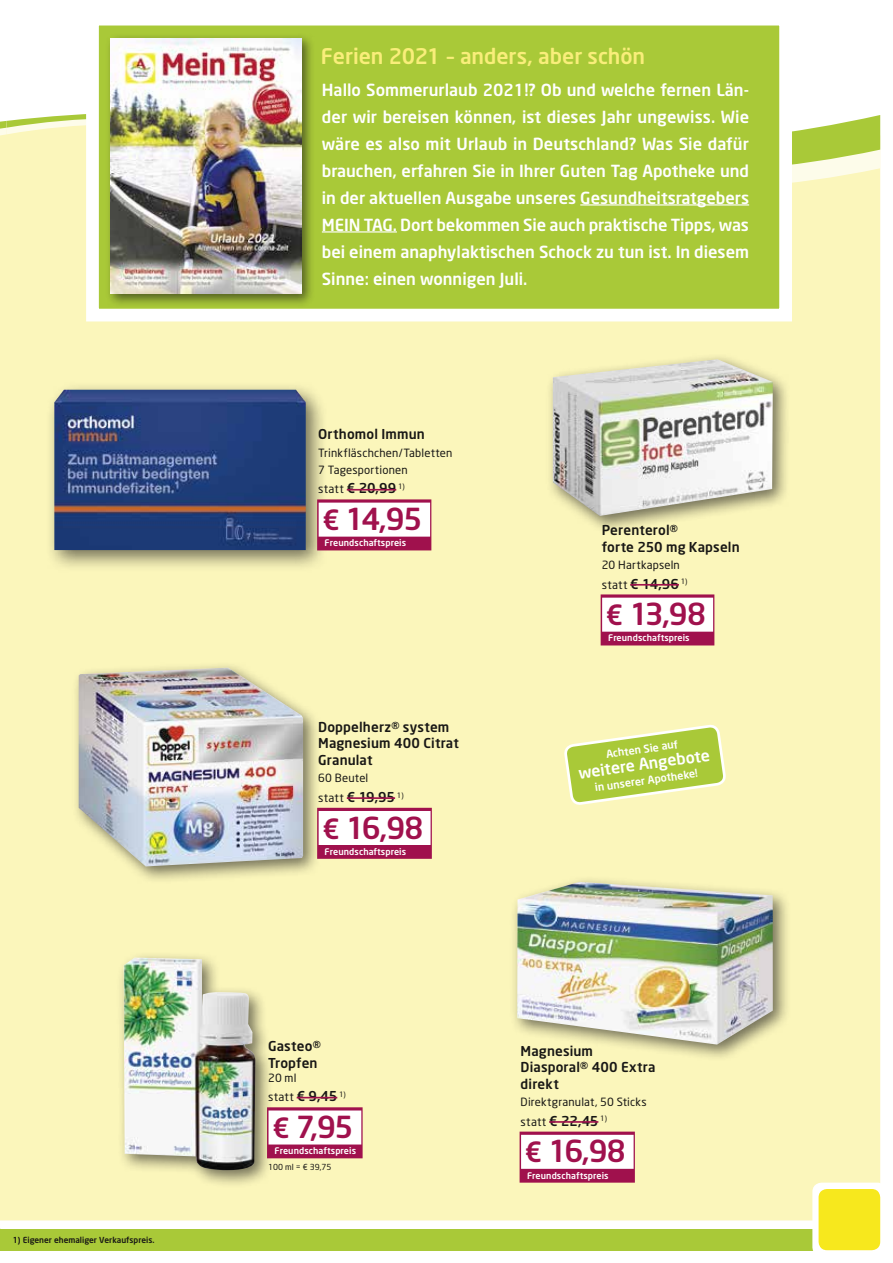
<style>
.page{position:relative;width:893px;height:1263px;background:#fff}
.page>*{position:absolute;margin:0;border:0;box-sizing:border-box;transform-origin:0 0}
._04_Angebotspreis{font:500 30px "Neo Sans";letter-spacing:-.045em;color:#a0114d}
.t1{font:500 21.3px "Neo Sans";letter-spacing:-.005em;color:#f9ee7a}
.t2{font:500 16.5px/27px "Neo Sans";color:#fff;text-align:justify}
.t3{font:500 15.75px "Neo Sans";color:#fff}
._01_Artikel{font:500 13.5px/16.5px "Neo Sans";letter-spacing:.01em;color:#181715}
._03_statt_Preis{font:500 13.5px "Neo Sans";letter-spacing:-.01em;color:#181715}
._03_statt_Preis-2{font:11.55px "Neo Sans";letter-spacing:.025em;color:#181715}
._02_Text{font:11.25px "Neo Sans";letter-spacing:.015em;color:#181715}
._01_Artikel-2{font:11.25px "Neo Sans";color:#181715}
.t4{font:500 10.65px "Neo Sans";color:#fff}
._07_T_Wirberaten{font:500 9px "Neo Sans";letter-spacing:.01em;color:#fff}
.t5{font:500 8.25px "Neo Sans";color:#181715}
._05_Grundpreis{font:8.25px "Neo Sans";color:#181715}
.s1{font-weight:400;font-size:11.55px}
.s2{font-size:27.6px}
.s3{font-weight:500;font-size:13.5px}
</style>
<div class="page">
<div style="left:0;top:209px;width:880px;height:1011px;background:#fbf6bb"></div>
<div style="left:0;top:1229px;width:880px;height:21px;background:#a9c938"></div>
<div style="left:812px;top:1182px;width:74px;height:74px;background:#fff;border-radius:9px"></div>
<div style="left:819px;top:1189px;width:61px;height:61px;background:#f7e81d;border-radius:9px"></div>
<svg style="left:0;top:121px;width:6px;height:88px"></svg>
<svg style="left:6px;top:114px;width:874px;height:113px;background:#ecefac"></svg>
<svg style="left:80px;top:25px;width:718px;height:303px;background:#b6d053"></svg>
<hr style="left:580px;top:204px;width:169px;height:2px;background:#fff">
<hr style="left:322px;top:231px;width:75px;height:2px;background:#fff">
<div style="left:105px;top:33px;width:210px;height:274px;background:#181715;opacity:.6"></div>
<img style="left:110px;top:38px;width:192px;height:255px">
<div style="left:601px;top:594px;width:113px;height:51px;background:#a0114d"></div>
<div style="left:602px;top:598px;width:111px;height:34px;background:#fff"></div>
<hr style="left:630px;top:584px;width:49px;height:2px;background:#a0114d">
<div style="left:545px;top:352px;width:246px;height:181px;background:#181715;opacity:.6"></div>
<img style="left:553px;top:359px;width:220px;height:157px">
<div style="left:71px;top:661px;width:250px;height:223px;background:#181715;opacity:.6"></div>
<img style="left:79px;top:668px;width:224px;height:198px">
<div style="left:317px;top:808px;width:115px;height:51px;background:#a0114d"></div>
<div style="left:319px;top:811px;width:112px;height:34px;background:#fff"></div>
<hr style="left:347px;top:797px;width:48px;height:2px;background:#a0114d">
<svg style="left:565px;top:725px;width:160px;height:79px;background:#c4d869"></svg>
<div style="left:116px;top:950px;width:158px;height:238px;background:#181715;opacity:.6"></div>
<img style="left:124px;top:957px;width:132px;height:214px">
<div style="left:267px;top:1107px;width:96px;height:51px;background:#a0114d"></div>
<div style="left:269px;top:1110px;width:92px;height:34px;background:#fff"></div>
<hr style="left:297px;top:1097px;width:40px;height:1px;background:#a0114d">
<div style="left:45px;top:381px;width:283px;height:191px;background:#181715;opacity:.6"></div>
<img style="left:54px;top:390px;width:252px;height:160px">
<div style="left:317px;top:499px;width:114px;height:51px;background:#a0114d"></div>
<div style="left:319px;top:503px;width:111px;height:34px;background:#fff"></div>
<hr style="left:347px;top:489px;width:49px;height:2px;background:#a0114d">
<div style="left:510px;top:875px;width:281px;height:187px;background:#181715;opacity:.6"></div>
<img style="left:517px;top:882px;width:256px;height:162px">
<div style="left:520px;top:1131px;width:115px;height:52px;background:#a0114d"></div>
<div style="left:521px;top:1135px;width:113px;height:34px;background:#fff"></div>
<hr style="left:549px;top:1121px;width:49px;height:2px;background:#a0114d">
<p class="t5" style="left:13px;top:1235px;width:143px">1) Eigener ehemaliger Verkaufspreis.</p>
<p class="t1" style="left:321px;top:43px;width:326px">Ferien 2021 – anders, aber schön</p>
<p class="t2" style="left:322px;top:76px;width:429px">Hallo Sommerurlaub 2021!? Ob und welche fernen Län&shy;der wir bereisen können, ist dieses Jahr ungewiss. Wie wäre es also mit Urlaub in Deutschland? Was Sie dafür brauchen, erfahren Sie in Ihrer Guten Tag Apotheke und in der aktuellen Ausgabe unseres Gesundheitsratgebers MEIN TAG. Dort bekommen Sie auch praktische Tipps, was bei einem anaphylaktischen Schock zu tun ist. In diesem Sinne: einen wonnigen Juli.</p>
<p class="_01_Artikel" style="left:318px;top:425px;width:108px">Orthomol Immun</p>
<p class="_02_Text" style="left:318px;top:445px;width:136px">Trinkfläschchen/Tabletten</p>
<p class="_02_Text" style="left:318px;top:463px;width:91px">7 Tagesportionen</p>
<p class="_03_statt_Preis" style="left:318px;top:480px;width:88px"><span class="s1">statt</span> € 20,99 <sup>1)</sup></p>
<p class="_04_Angebotspreis" style="left:322px;top:500px;width:101px"><span class="s2">€</span> 14,95</p>
<p class="_07_T_Wirberaten" style="left:325px;top:537px;width:83px">Freundschaftspreis</p>
<p class="_01_Artikel" style="left:318px;top:718px;width:142px">Doppelherz® system<br>Magnesium 400 Citrat<br>Granulat</p>
<p class="_02_Text" style="left:318px;top:771px;width:52px">60 Beutel</p>
<p class="_03_statt_Preis" style="left:318px;top:788px;width:87px"><span class="s1">statt</span> € 19,95 <sup>1)</sup></p>
<p class="_04_Angebotspreis" style="left:322px;top:809px;width:102px"><span class="s2">€</span> 16,98</p>
<p class="_07_T_Wirberaten" style="left:325px;top:846px;width:83px">Freundschaftspreis</p>
<p class="_01_Artikel" style="left:602px;top:521px;width:139px">Perenterol®<br>forte 250 mg Kapseln</p>
<p class="_02_Text" style="left:602px;top:558px;width:80px">20 Hartkapseln</p>
<p class="_03_statt_Preis" style="left:602px;top:575px;width:87px"><span class="s1">statt</span> € 14,96 <sup>1)</sup></p>
<p class="_04_Angebotspreis" style="left:606px;top:595px;width:101px"><span class="s2">€</span> 13,98</p>
<p class="_07_T_Wirberaten" style="left:608px;top:632px;width:83px">Freundschaftspreis</p>
<p class="t4" style="left:605px;top:747px;width:74px;rotate:-8deg">Achten Sie auf</p>
<p class="t3" style="left:577px;top:763px;width:134px;rotate:-8deg">weitere Angebote</p>
<p class="t4" style="left:594px;top:781px;width:105px;rotate:-8deg">in unserer Apotheke!</p>
<p class="_01_Artikel" style="left:268px;top:1037px;width:54px">Gasteo®<br>Tropfen</p>
<p class="_01_Artikel-2" style="left:268px;top:1071px;width:30px">20 ml</p>
<p class="_03_statt_Preis-2" style="left:268px;top:1090px;width:79px">statt <span class="s3">€ 9,45</span> <sup>1)</sup></p>
<p class="_04_Angebotspreis" style="left:272px;top:1108px;width:83px"><span class="s2">€</span> 7,95</p>
<p class="_07_T_Wirberaten" style="left:274px;top:1145px;width:83px">Freundschaftspreis</p>
<p class="_05_Grundpreis" style="left:268px;top:1162px;width:65px">100 ml = € 39,75</p>
<p class="_01_Artikel" style="left:521px;top:1042px;width:136px">Magnesium<br>Diasporal® 400 Extra direkt</p>
<p class="_02_Text" style="left:521px;top:1095px;width:127px">Direktgranulat, 50 Sticks</p>
<p class="_03_statt_Preis" style="left:521px;top:1112px;width:88px"><span class="s1">statt</span> € 22,45 <sup>1)</sup></p>
<p class="_04_Angebotspreis" style="left:525px;top:1132px;width:102px"><span class="s2">€</span> 16,98</p>
<p class="_07_T_Wirberaten" style="left:527px;top:1169px;width:83px">Freundschaftspreis</p>
</div>
